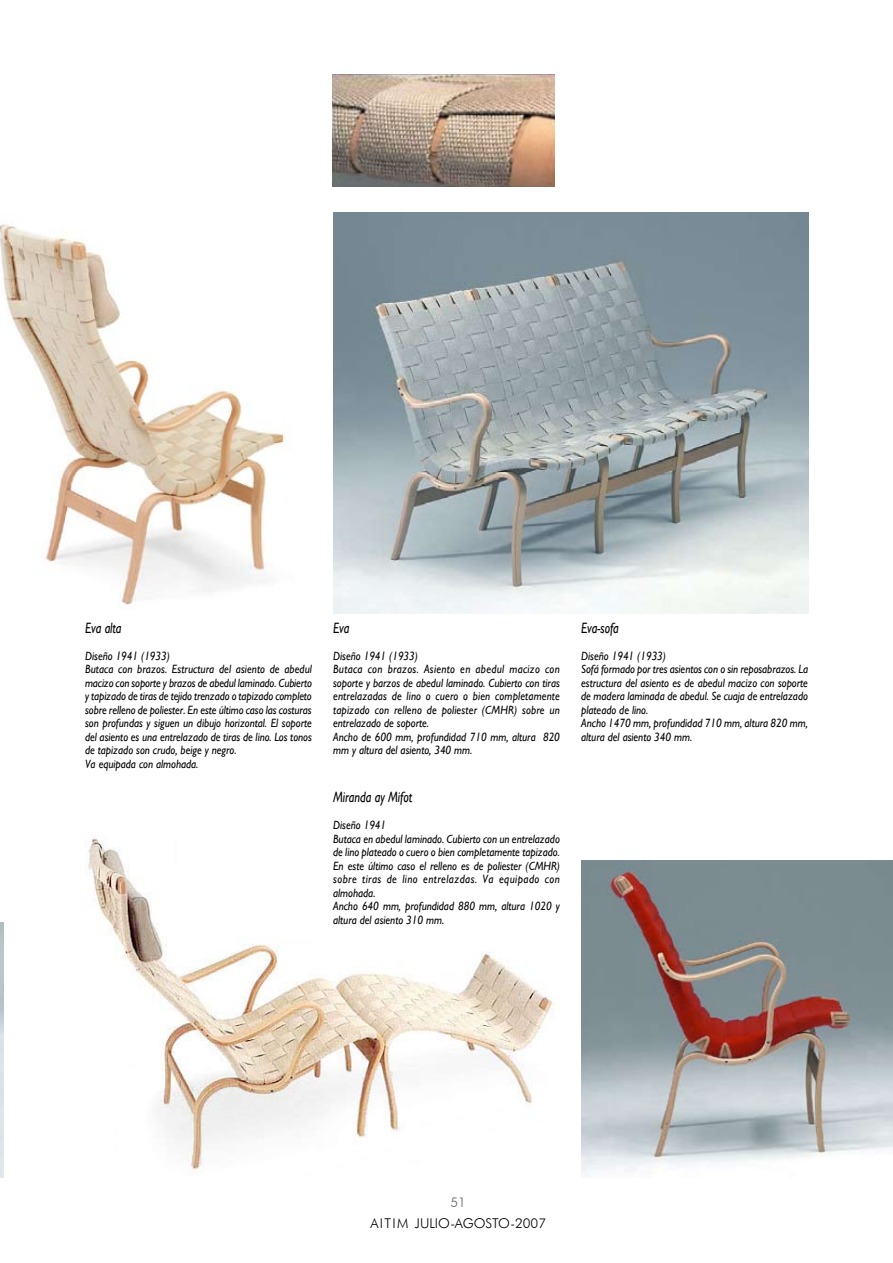
<style>
.page{position:relative;width:893px;height:1263px;background:#fff}
.page>*{position:absolute;margin:0;border:0;box-sizing:border-box;transform-origin:0 0}
.t1{font:italic 15px "Gill Sans";color:#000;scale:.8 1}
.t2{font:300 13.5px "Futura BT";color:#000}
.t3{font:300 13.5px "Futura BT";color:#636467}
.t4{font:italic 12px/13.5px "Gill Sans";color:#000;scale:.9 1}
</style>
<div class="page">
<img style="left:0;top:224px;width:285px;height:384px">
<img style="left:333px;top:213px;width:475px;height:400px">
<img style="left:85px;top:837px;width:475px;height:338px">
<img style="left:333px;top:74px;width:221px;height:113px">
<img style="left:581px;top:861px;width:312px;height:317px">
<p class="t1" style="left:85px;top:619px;width:47px">Eva alta</p>
<p class="t4" style="left:85px;top:649px;width:254px">Diseño 1941 (1933)<br>Butaca con brazos. Estructura del asiento de abedul macizo con soporte y brazos de abedul laminado. Cubierto y tapizado de tiras de tejido trenzado o tapizado completo sobre relleno de poliester. En este último caso las costuras son profundas y siguen un dibujo horizontal. El soporte del asiento es una entrelazado de tiras de lino. Los tonos de tapizado son crudo, beige y negro.<br>Va equipada con almohada.</p>
<p class="t1" style="left:333px;top:619px;width:22px">Eva</p>
<p class="t4" style="left:333px;top:649px;width:253px">Diseño 1941 (1933)<br>Butaca con brazos. Asiento en abedul macizo con soporte y barzos de abedul laminado. Cubierto con tiras entrelazadas de lino o cuero o bien completamente tapizado con relleno de poliester (CMHR) sobre un entrelazado de soporte.<br>Ancho de 600 mm, profundidad 710 mm, altura 820 mm y altura del asiento, 340 mm.</p>
<p class="t1" style="left:333px;top:788px;width:100px">Miranda ay Mifot</p>
<p class="t4" style="left:333px;top:818px;width:254px">Diseño 1941<br>Butaca en abedul laminado. Cubierto con un entrelazado de lino plateado o cuero o bien completamente tapizado.<br>En este último caso el relleno es de poliester (CMHR) sobre tiras de lino entrelazdas. Va equipado con almohada.<br>Ancho 640 mm, profundidad 880 mm, altura 1020 y altura del asiento 310 mm.</p>
<p class="t1" style="left:581px;top:619px;width:49px">Eva-sofa</p>
<p class="t4" style="left:581px;top:649px;width:254px">Diseño 1941 (1933)<br>Sofá formado por tres asientos con o sin reposabrazos. La estructura del asiento es de abedul macizo con soporte de madera laminada de abedul. Se cuaja de entrelazado plateado de lino.<br>Ancho 1470 mm, profundidad 710 mm, altura 820 mm, altura del asiento 340 mm.</p>
<p class="t3" style="left:450px;top:1194px;width:17px">51</p>
<p class="t2" style="left:370px;top:1215px;width:177px">AI TI M JULIO-AGOSTO-2007</p>
</div>
